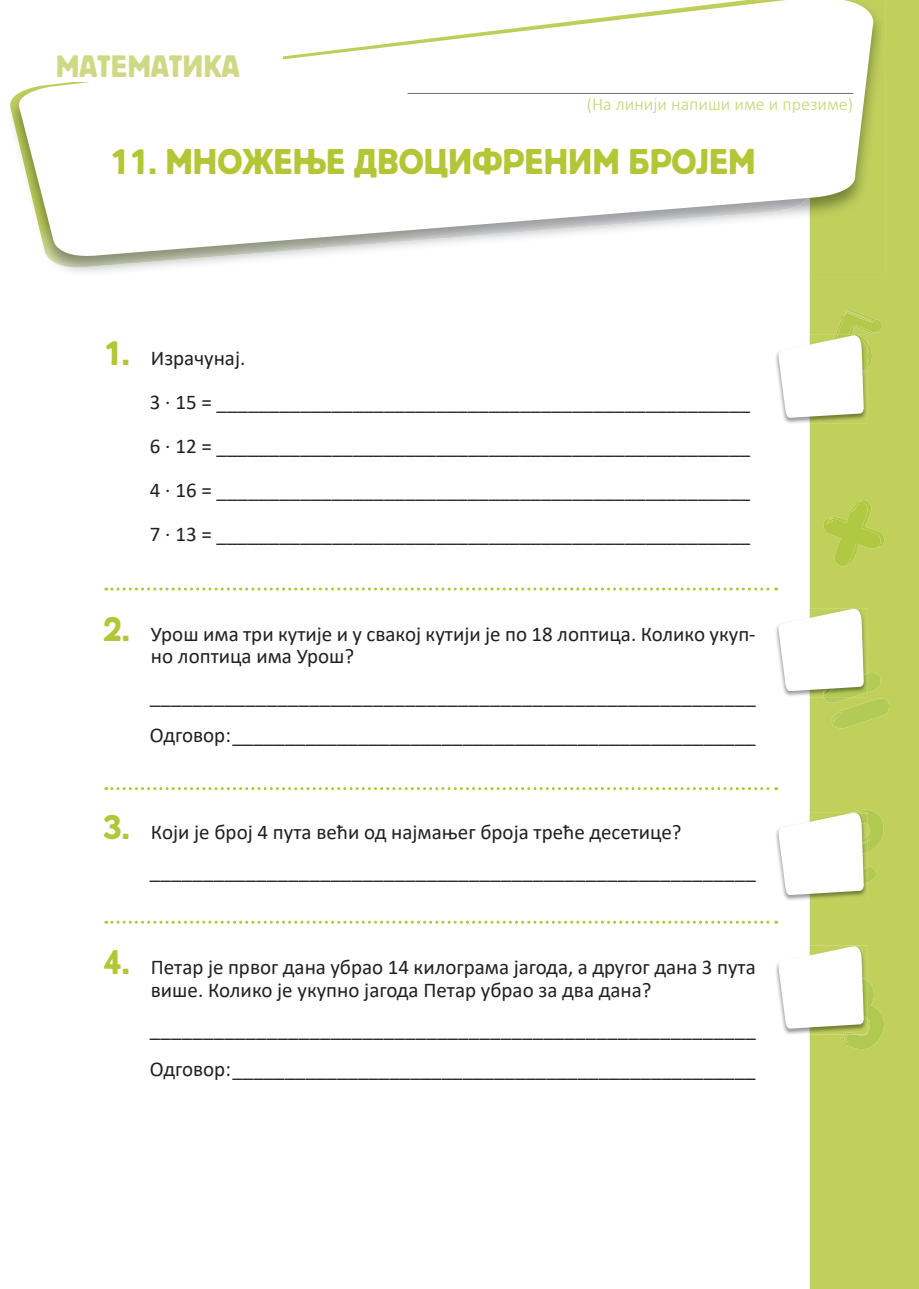
<style>
.page{position:relative;width:919px;height:1289px;background:#fff}
.page>*{position:absolute;margin:0;border:0;box-sizing:border-box;transform-origin:0 0}
.t1{font:37.5px "Bloc C";color:#b3c635}
.t2{font:32.4px "Bloc C";color:#cfd985}
.t3{font:21px/43.8px "Calibri";color:#231f20}
.t4{font:300 18px "Calibri";color:#c8d471}
.s1{font-family:"Bloc C";font-size:36px;color:#b3c635}
</style>
<div class="page">
<div style="left:809px;top:0;width:109px;height:1288px;background:#c1cf5b"></div>
<svg style="left:823px;top:500px;width:61px;height:66px"></svg>
<img style="left:776px;top:353px;width:91px;height:71px">
<svg style="left:778px;top:310px;width:103px;height:108px"></svg>
<img style="left:776px;top:626px;width:2px;height:23px">
<svg style="left:778px;top:607px;width:111px;height:121px"></svg>
<svg style="left:106px;top:587px;width:670px;height:3px"></svg>
<svg style="left:106px;top:787px;width:670px;height:3px"></svg>
<svg style="left:106px;top:809px;width:778px;height:240px"></svg>
<img style="left:809px;top:0;width:76px;height:277px">
<img style="left:10px;top:94px;width:266px;height:173px">
<svg style="left:17px;top:0;width:857px;height:259px"></svg>
<div style="left:56px;top:50px;width:227px;height:32px;background:#fff"></div>
<hr style="left:407px;top:93px;width:446px;height:1px;background:#6c6d70">
<h2 class="t2" style="left:56px;top:49px;width:185px">МАТЕМАТИКА</h2>
<p class="t4" style="left:586px;top:93px;width:268px">(На линији напиши име и презиме)</p>
<h1 class="t1" style="left:109px;top:141px;width:647px">11. МНОЖЕЊЕ ДВОЦИФРЕНИМ БРОЈЕМ</h1>
<p class="t3" style="left:150px;top:336px;width:602px;text-indent:-47px"><span class="s1">1.</span> Израчунај.<br>3 · 15 = ___________________________________________________ 6 · 12 = ___________________________________________________ 4 · 16 = ___________________________________________________ 7 · 13 = ___________________________________________________</p>
<p class="t3" style="left:151px;top:622px;width:606px;line-height:22.5px;text-indent:-48px"><span class="s1">2.</span> Урош има три кутије и у свакој кутији је по 18 лоптица. Колико укуп&shy;но лоптица има Урош?</p>
<p class="t3" style="left:150px;top:675px;width:607px;line-height:39.5px">_________________________________________________________<br>Одговор: __________________________________________________</p>
<p class="t3" style="left:150px;top:811px;width:607px;line-height:39.5px;text-indent:-47px"><span class="s1">3.</span> Који је број 4 пута већи од најмањег броја треће десетице? _________________________________________________________</p>
<p class="t3" style="left:151px;top:955px;width:606px;line-height:22.5px;text-indent:-48px"><span class="s1">4.</span> Петар је првог дана убрао 14 килограма јагода, а другог дана 3 пута више. Колико је укупно јагода Петар убрао за два дана?</p>
<p class="t3" style="left:150px;top:1008px;width:607px;line-height:39.5px">_________________________________________________________<br>Одговор: __________________________________________________</p>
</div>
